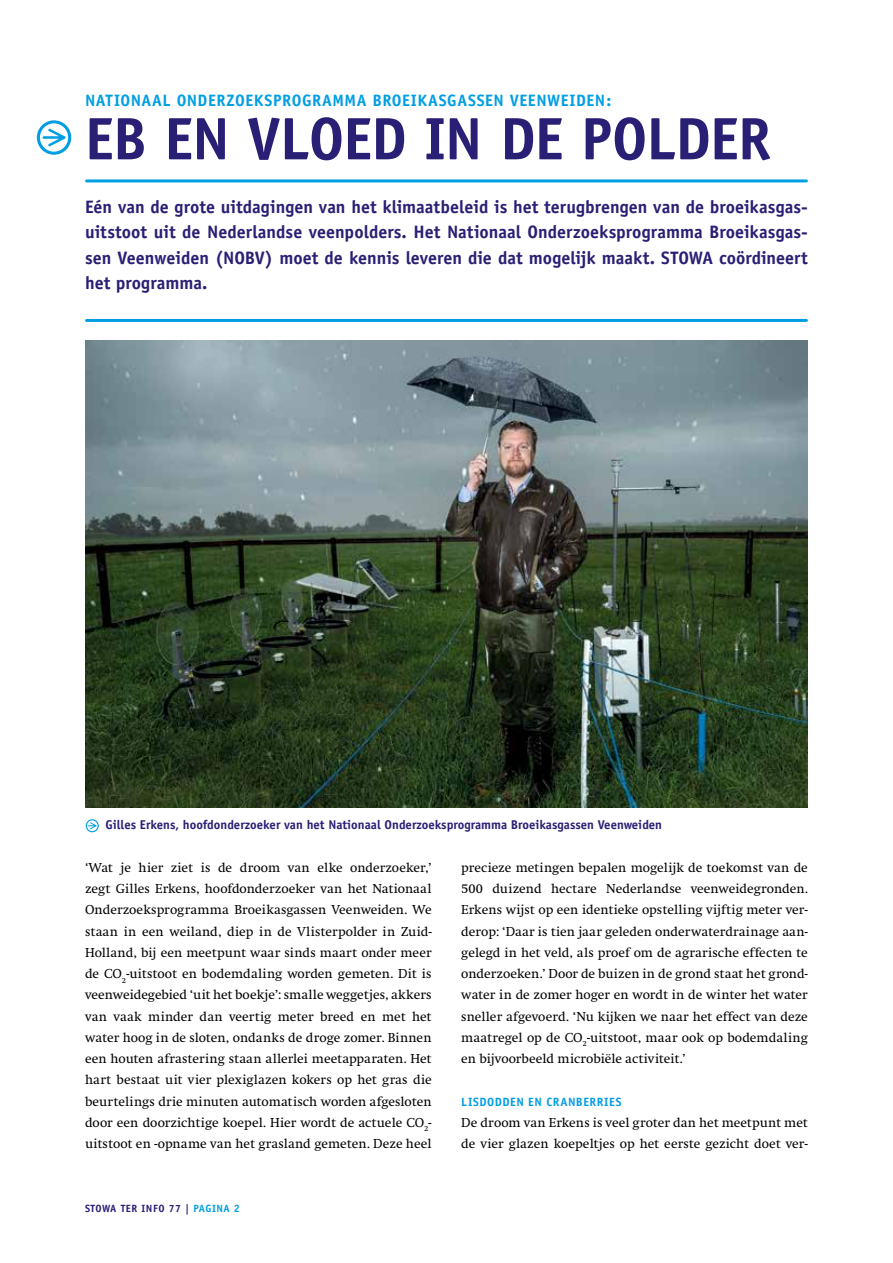
<style>
.page{position:relative;width:893px;height:1263px;background:#fff}
.page>*{position:absolute;margin:0;border:0;box-sizing:border-box;transform-origin:0 0}
.t1{font:700 60px "Officina Sans";letter-spacing:-.015em;color:#291f75}
.t2{font:700 18px/25.5px "Officina Sans";color:#291f75;text-align:justify}
.t3{font:700 16.5px "Officina Sans";letter-spacing:.03em;color:#009ee3}
.t4{font:13.5px/21.3px "Swift";letter-spacing:.005em;color:#000;text-align:justify}
.t5{font:700 12.75px "Officina Sans";color:#291f75}
.t6{font:700 12px "Officina Sans";letter-spacing:.045em;color:#009ee3}
.t7{font:700 10.5px "Officina Sans";letter-spacing:.05em;color:#291f75}
.s1{color:#009ee3}
.s2{font-size:10.8px;color:#009ee3}
</style>
<div class="page">
<hr style="left:87px;top:319px;width:719px;height:3px;background:#009ee3">
<hr style="left:87px;top:179px;width:719px;height:3px;background:#009ee3">
<svg style="left:37px;top:120px;width:34px;height:35px"></svg>
<svg style="left:86px;top:819px;width:13px;height:13px"></svg>
<img style="left:85px;top:340px;width:722px;height:468px">
<p class="t3" style="left:85px;top:90px;width:528px">NATIONAAL ONDERZOEKSPROGRAMMA BROEIKASGASSEN VEENWEIDEN:</p>
<h1 class="t1" style="left:85px;top:101px;width:688px">EB EN VLOED IN DE POLDER</h1>
<p class="t2" style="left:85px;top:194px;width:724px">Eén van de grote uitdagingen van het klimaatbeleid is het terugbrengen van de broeikasgas&shy;uitstoot uit de Nederlandse veenpolders. Het Nationaal Onderzoeksprogramma Broeikasgas&shy;sen Veenweiden (NOBV) moet de kennis leveren die dat mogelijk maakt. STOWA coördineert het programma.</p>
<p class="t5" style="left:105px;top:817px;width:558px">Gilles Erkens, hoofdonderzoeker van het Nationaal Onderzoeksprogramma Broeikasgassen Veenweiden</p>
<p class="t4" style="left:85px;top:857px;width:348px">‘Wat je hier ziet is de droom van elke onderzoeker,’ zegt Gilles Erkens, hoofdonderzoeker van het Nationaal Onderzoeksprogramma Broeikasgassen Veenweiden. We staan in een weiland, diep in de Vlisterpolder in Zuid-Holland, bij een meetpunt waar sinds maart onder meer de CO<sub>2</sub>-uitstoot en bodemdaling worden gemeten. Dit is veenweidegebied ‘uit het boekje’: smalle weggetjes, akkers van vaak minder dan veertig meter breed en met het water hoog in de sloten, ondanks de droge zomer. Binnen een houten afrastering staan allerlei meetapparaten. Het hart bestaat uit vier plexiglazen kokers op het gras die beurtelings drie minuten automatisch worden afgesloten door een doorzichtige koepel. Hier wordt de actuele CO<sub>2</sub>- uitstoot en -opname van het grasland gemeten. Deze heel</p>
<p class="t4" style="left:461px;top:857px;width:348px">precieze metingen bepalen mogelijk de toekomst van de 500 duizend hectare Nederlandse veenweidegronden.<br>Erkens wijst op een identieke opstelling vijftig meter ver&shy;derop: ‘Daar is tien jaar geleden onderwaterdrainage aan&shy;gelegd in het veld, als proef om de agrarische effecten te onderzoeken.’ Door de buizen in de grond staat het grond&shy;water in de zomer hoger en wordt in de winter het water sneller afgevoerd. ‘Nu kijken we naar het effect van deze maatregel op de CO<sub>2</sub>-uitstoot, maar ook op bodemdaling en bijvoorbeeld microbiële activiteit.’</p>
<p class="t6" style="left:461px;top:1094px;width:162px">LISDODDEN EN CRANBERRIES</p>
<p class="t4" style="left:461px;top:1112px;width:348px">De droom van Erkens is veel groter dan het meetpunt met de vier glazen koepeltjes op het eerste gezicht doet ver-</p>
<p class="t7" style="left:85px;top:1202px;width:156px">STOWA TER INFO 77 | <span class="s1">PAGINA</span> <span class="s2">2</span></p>
</div>
